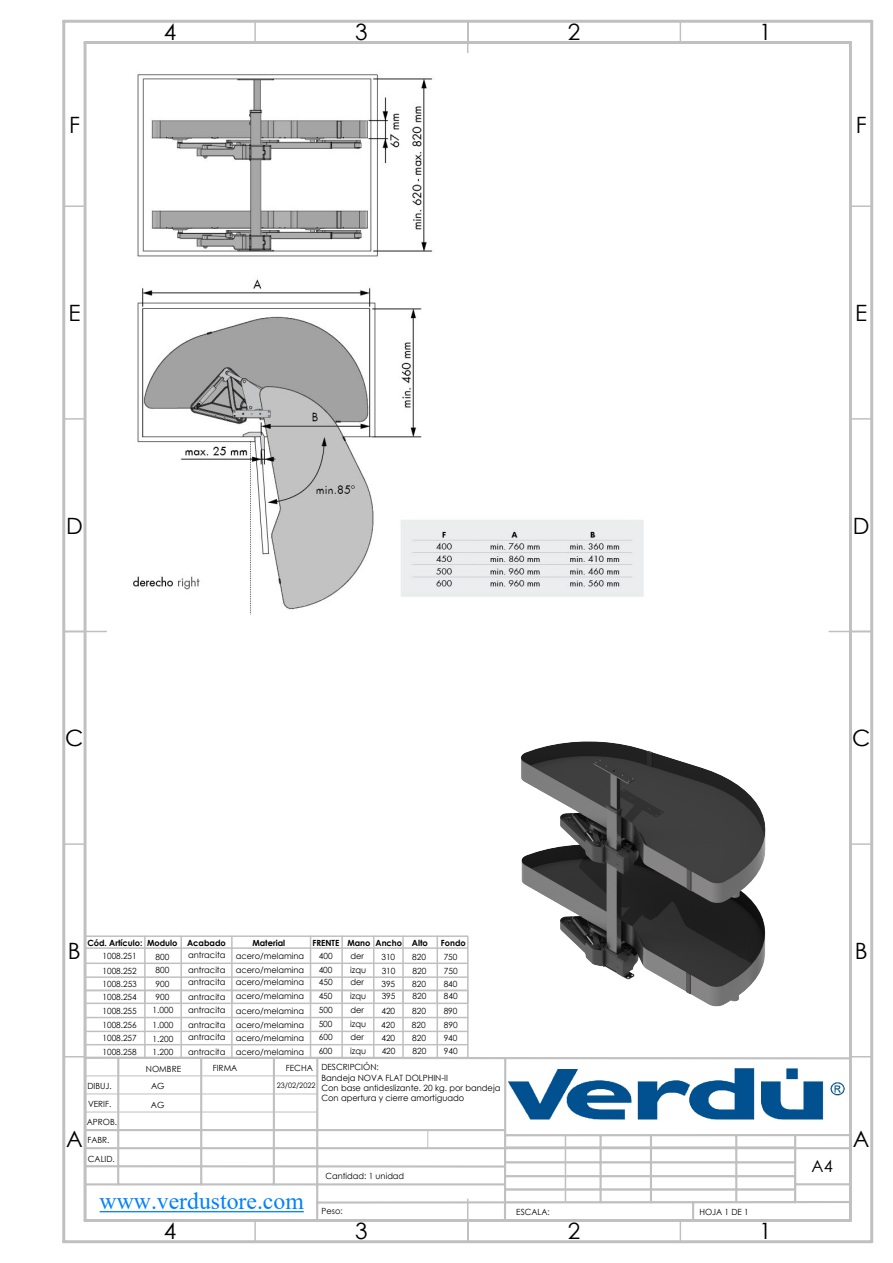
<style>
.page{position:relative;width:893px;height:1263px;background:#fff}
.page>*{position:absolute;margin:0;border:0;box-sizing:border-box;transform-origin:0 0}
.t1{font:24px "Times New Roman";color:#0080ff}
.t2{font:22.5px "Century Gothic";color:#000}
.t3{font:16.5px "Century Gothic";color:#000}
.t4{font:8.55px/14px "Century Gothic";color:#000}
.t5{font:700 8.55px "Century Gothic";color:#000}
.t6{font:8.55px/17.9px "Century Gothic";color:#000;scale:.96 1}
.t7{font:7.5px "Century Gothic";color:#000}
</style>
<div class="page">
<hr style="left:64px;top:631px;width:42px;height:1px;background:#c0c0c0">
<hr style="left:467px;top:21px;width:1px;height:43px;background:#c0c0c0">
<hr style="left:829px;top:631px;width:43px;height:1px;background:#c0c0c0">
<svg style="left:65px;top:1056px;width:18px;height:1px"></svg>
<svg style="left:853px;top:1056px;width:17px;height:1px"></svg>
<hr style="left:64px;top:843px;width:21px;height:2px;background:#c0c0c0">
<hr style="left:850px;top:843px;width:22px;height:2px;background:#c0c0c0">
<hr style="left:64px;top:418px;width:21px;height:2px;background:#c0c0c0">
<hr style="left:850px;top:418px;width:22px;height:2px;background:#c0c0c0">
<hr style="left:64px;top:205px;width:21px;height:2px;background:#c0c0c0">
<hr style="left:850px;top:205px;width:22px;height:2px;background:#c0c0c0">
<hr style="left:254px;top:21px;width:2px;height:22px;background:#c0c0c0">
<hr style="left:254px;top:1220px;width:2px;height:22px;background:#c0c0c0">
<svg style="left:467px;top:1223px;width:1px;height:17px"></svg>
<svg style="left:680px;top:23px;width:1px;height:18px"></svg>
<svg style="left:680px;top:1223px;width:1px;height:17px"></svg>
<svg style="left:83px;top:981px;width:770px;height:242px"></svg>
<hr style="left:84px;top:43px;width:3px;height:1177px;background:#c0c0c0">
<hr style="left:85px;top:41px;width:765px;height:3px;background:#c0c0c0">
<hr style="left:849px;top:43px;width:3px;height:1177px;background:#c0c0c0">
<hr style="left:85px;top:1219px;width:765px;height:3px;background:#c0c0c0">
<hr style="left:62px;top:21px;width:3px;height:1221px;background:#c0c0c0">
<hr style="left:64px;top:20px;width:808px;height:3px;background:#c0c0c0">
<hr style="left:870px;top:21px;width:3px;height:1221px;background:#c0c0c0">
<hr style="left:64px;top:1240px;width:808px;height:3px;background:#c0c0c0">
<hr style="left:100px;top:1211px;width:204px;height:1px;background:#0080ff">
<div style="left:504px;top:1134px;width:292px;height:69px;border:1px solid #c0c0c0"></div>
<hr style="left:505px;top:1146px;width:290px;height:2px;background:#c0c0c0">
<hr style="left:505px;top:1161px;width:290px;height:2px;background:#c0c0c0">
<hr style="left:505px;top:1175px;width:290px;height:2px;background:#c0c0c0">
<hr style="left:505px;top:1189px;width:290px;height:1px;background:#c0c0c0">
<div style="left:84px;top:935px;width:385px;height:69px;border:1px solid #c0c0c0"></div>
<hr style="left:85px;top:947px;width:383px;height:2px;background:#c0c0c0">
<hr style="left:85px;top:962px;width:383px;height:2px;background:#c0c0c0">
<hr style="left:85px;top:976px;width:383px;height:2px;background:#c0c0c0">
<hr style="left:144px;top:936px;width:2px;height:67px;background:#c0c0c0">
<hr style="left:180px;top:936px;width:2px;height:67px;background:#c0c0c0">
<hr style="left:231px;top:936px;width:2px;height:67px;background:#c0c0c0">
<hr style="left:310px;top:936px;width:1px;height:67px;background:#c0c0c0">
<hr style="left:373px;top:936px;width:1px;height:67px;background:#c0c0c0">
<div style="left:84px;top:990px;width:385px;height:68px;border:1px solid #c0c0c0"></div>
<hr style="left:85px;top:1017px;width:383px;height:1px;background:#c0c0c0">
<hr style="left:85px;top:1031px;width:383px;height:1px;background:#c0c0c0">
<hr style="left:85px;top:1044px;width:383px;height:1px;background:#c0c0c0">
<hr style="left:144px;top:990px;width:2px;height:67px;background:#c0c0c0">
<hr style="left:180px;top:990px;width:2px;height:67px;background:#c0c0c0">
<hr style="left:231px;top:990px;width:2px;height:67px;background:#c0c0c0">
<hr style="left:310px;top:990px;width:1px;height:67px;background:#c0c0c0">
<hr style="left:373px;top:990px;width:1px;height:67px;background:#c0c0c0">
<hr style="left:341px;top:936px;width:2px;height:67px;background:#c0c0c0">
<hr style="left:341px;top:990px;width:2px;height:67px;background:#c0c0c0">
<hr style="left:437px;top:936px;width:1px;height:67px;background:#c0c0c0">
<hr style="left:437px;top:990px;width:1px;height:67px;background:#c0c0c0">
<hr style="left:402px;top:936px;width:2px;height:67px;background:#c0c0c0">
<hr style="left:402px;top:990px;width:2px;height:67px;background:#c0c0c0">
<img style="left:449px;top:741px;width:400px;height:312px">
<img style="left:133px;top:53px;width:511px;height:562px">
<h2 class="t2" style="left:164px;top:16px;width:14px">4</h2>
<h2 class="t2" style="left:355px;top:16px;width:14px">3</h2>
<h2 class="t2" style="left:568px;top:16px;width:14px">2</h2>
<h2 class="t2" style="left:759px;top:16px;width:14px">1</h2>
<h2 class="t2" style="left:69px;top:109px;width:12px">F</h2>
<h2 class="t2" style="left:856px;top:109px;width:12px">F</h2>
<h2 class="t2" style="left:68px;top:297px;width:14px">E</h2>
<h2 class="t2" style="left:855px;top:297px;width:14px">E</h2>
<h2 class="t2" style="left:66px;top:510px;width:18px">D</h2>
<h2 class="t2" style="left:853px;top:510px;width:18px">D</h2>
<h2 class="t2" style="left:65px;top:722px;width:20px">C</h2>
<h2 class="t2" style="left:852px;top:722px;width:20px">C</h2>
<p class="t5" style="left:87px;top:936px;width:57px">Cód. Artículo:</p>
<p class="t5" style="left:187px;top:936px;width:40px">Acabado</p>
<p class="t4" style="left:103px;top:948px;width:36px">1008.251</p>
<p class="t4" style="left:188px;top:948px;width:39px">antracita</p>
<p class="t4" style="left:103px;top:964px;width:36px">1008.252</p>
<p class="t5" style="left:252px;top:936px;width:34px">Material</p>
<p class="t5" style="left:412px;top:936px;width:18px">Alto</p>
<p class="t5" style="left:441px;top:936px;width:26px">Fondo</p>
<p class="t4" style="left:412px;top:964px;width:15px">820</p>
<p class="t4" style="left:444px;top:964px;width:15px">750</p>
<p class="t5" style="left:147px;top:936px;width:32px">Modulo</p>
<p class="t4" style="left:156px;top:950px;width:15px;line-height:13px">800<br>800</p>
<p class="t5" style="left:347px;top:936px;width:56px">Mano Ancho</p>
<p class="t4" style="left:350px;top:948px;width:17px">der izqu</p>
<p class="t4" style="left:350px;top:975px;width:17px">der izqu der izqu</p>
<p class="t4" style="left:350px;top:1030px;width:17px">der izqu</p>
<p class="t5" style="left:312px;top:936px;width:28px">FRENTE</p>
<p class="t4" style="left:319px;top:948px;width:16px">400<br>400</p>
<p class="t4" style="left:319px;top:975px;width:16px;text-align:justify">450<br>450<br>500<br>500</p>
<p class="t4" style="left:319px;top:1030px;width:16px">600<br>600</p>
<p class="t4" style="left:412px;top:1030px;width:15px">820</p>
<h2 class="t2" style="left:68px;top:935px;width:14px">B</h2>
<h2 class="t2" style="left:855px;top:935px;width:14px">B</h2>
<p class="t4" style="left:236px;top:948px;width:70px">acero/melamina acero/melamina</p>
<p class="t4" style="left:381px;top:950px;width:15px">310</p>
<p class="t4" style="left:382px;top:989px;width:15px">395</p>
<p class="t4" style="left:412px;top:950px;width:15px">820</p>
<p class="t4" style="left:444px;top:950px;width:15px">750</p>
<p class="t4" style="left:188px;top:962px;width:39px">antracita</p>
<p class="t4" style="left:382px;top:964px;width:15px">310</p>
<p class="t4" style="left:103px;top:977px;width:36px">1008.253</p>
<p class="t4" style="left:188px;top:975px;width:39px">antracita</p>
<p class="t4" style="left:103px;top:989px;width:36px">1008.254</p>
<p class="t4" style="left:236px;top:975px;width:70px">acero/melamina acero/melamina</p>
<p class="t4" style="left:156px;top:977px;width:15px;line-height:13px">900<br>900</p>
<p class="t4" style="left:381px;top:977px;width:15px">395</p>
<p class="t4" style="left:381px;top:1017px;width:15px">420</p>
<p class="t4" style="left:412px;top:977px;width:15px">820</p>
<p class="t4" style="left:444px;top:977px;width:15px">840</p>
<p class="t4" style="left:188px;top:989px;width:39px">antracita</p>
<p class="t4" style="left:412px;top:989px;width:15px">820</p>
<p class="t4" style="left:444px;top:989px;width:15px">840</p>
<p class="t4" style="left:103px;top:1003px;width:36px">1008.255</p>
<p class="t4" style="left:188px;top:1003px;width:39px">antracita</p>
<p class="t4" style="left:103px;top:1017px;width:36px">1008.256</p>
<p class="t4" style="left:153px;top:1003px;width:22px;line-height:14.5px">1.000<br>1.000</p>
<p class="t4" style="left:236px;top:1003px;width:70px">acero/melamina acero/melamina</p>
<p class="t4" style="left:381px;top:1003px;width:15px">420</p>
<p class="t4" style="left:382px;top:1044px;width:15px">420</p>
<p class="t4" style="left:412px;top:1003px;width:15px">820</p>
<p class="t4" style="left:444px;top:1003px;width:15px">890</p>
<p class="t4" style="left:188px;top:1017px;width:39px">antracita</p>
<p class="t4" style="left:412px;top:1017px;width:15px">820</p>
<p class="t4" style="left:444px;top:1017px;width:15px">890</p>
<p class="t4" style="left:103px;top:1031px;width:36px">1008.257</p>
<p class="t4" style="left:188px;top:1030px;width:39px">antracita</p>
<p class="t4" style="left:103px;top:1044px;width:36px">1008.258</p>
<p class="t4" style="left:236px;top:1030px;width:70px">acero/melamina acero/melamina</p>
<p class="t4" style="left:381px;top:1030px;width:15px">420</p>
<p class="t4" style="left:444px;top:1030px;width:15px">940</p>
<p class="t4" style="left:153px;top:1032px;width:22px;line-height:13px">1.200<br>1.200</p>
<p class="t4" style="left:188px;top:1044px;width:39px">antracita</p>
<p class="t4" style="left:412px;top:1044px;width:15px">820</p>
<p class="t4" style="left:444px;top:1044px;width:15px">940</p>
<p class="t4" style="left:321px;top:1061px;width:181px;line-height:10.4px">DESCRIPCIÓN:<br>Bandeja NOVA FLAT DOLPHIN-II<br>Con base antideslizante. 20 kg. por bandeja<br>Con apertura y cierre amortiguado</p>
<p class="t4" style="left:146px;top:1061px;width:37px">NOMBRE</p>
<p class="t4" style="left:213px;top:1061px;width:26px">FIRMA</p>
<p class="t4" style="left:286px;top:1061px;width:29px">FECHA</p>
<p class="t4" style="left:151px;top:1076px;width:15px;line-height:18.6px">AG<br>AG</p>
<p class="t6" style="left:87px;top:1077px;width:33px">DIBUJ.<br>VERIF.<br>APROB.</p>
<p class="t4" style="left:87px;top:1130px;width:29px;line-height:18.6px">FABR.<br>CALID.</p>
<p class="t7" style="left:277px;top:1080px;width:40px">23/02/2022</p>
<h2 class="t2" style="left:66px;top:1123px;width:18px">A</h2>
<h2 class="t2" style="left:853px;top:1123px;width:18px">A</h2>
<h3 class="t3" style="left:812px;top:1154px;width:23px">A4</h3>
<p class="t4" style="left:325px;top:1169px;width:80px">Cantidad: 1 unidad</p>
<h1 class="t1" style="left:100px;top:1184px;width:206px">www.verdustore.com</h1>
<h2 class="t2" style="left:164px;top:1215px;width:14px">4</h2>
<p class="t4" style="left:322px;top:1204px;width:23px">Peso:</p>
<h2 class="t2" style="left:355px;top:1215px;width:14px">3</h2>
<p class="t4" style="left:516px;top:1204px;width:35px">ESCALA:</p>
<p class="t4" style="left:699px;top:1204px;width:51px">HOJA 1 DE 1</p>
<h2 class="t2" style="left:568px;top:1215px;width:14px">2</h2>
<h2 class="t2" style="left:759px;top:1215px;width:14px">1</h2>
</div>
